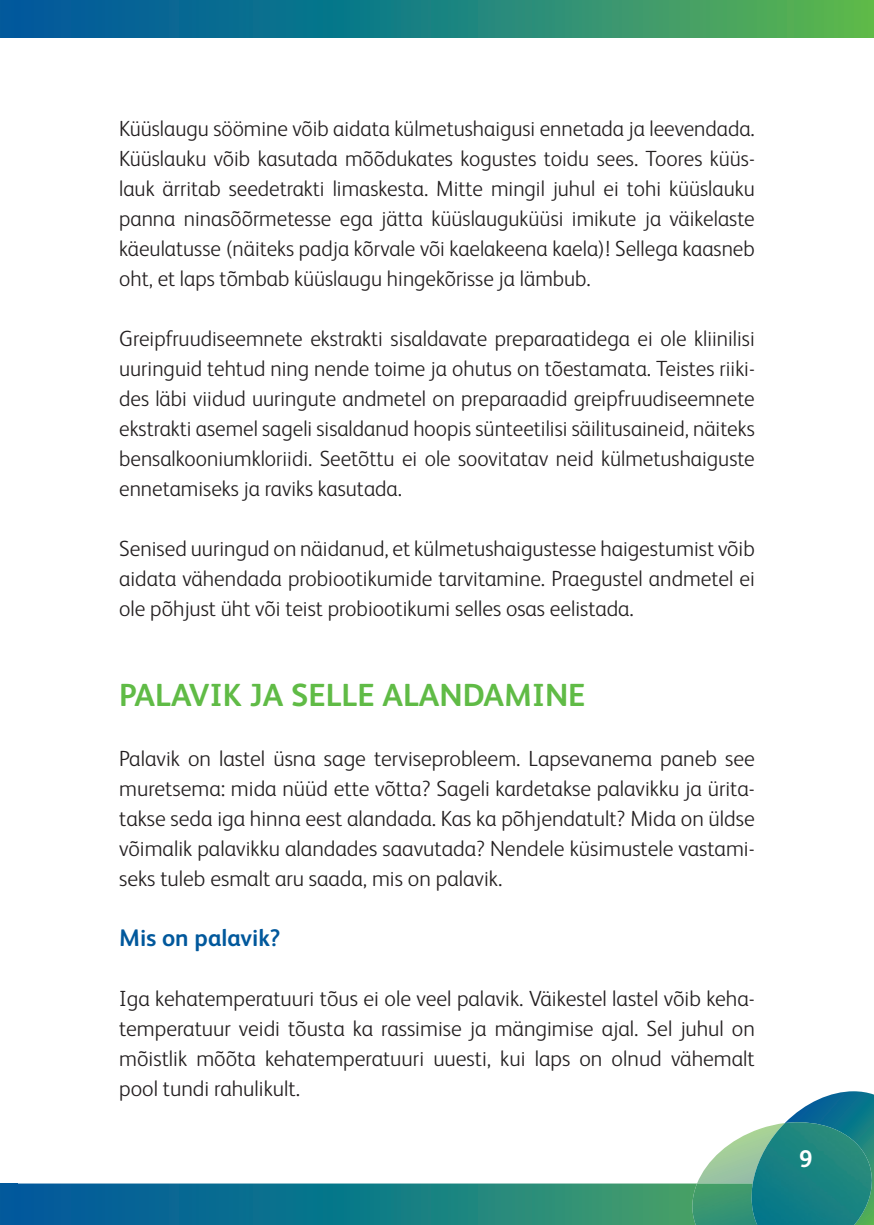
<style>
.page{position:relative;width:874px;height:1225px;background:#fff}
.page>*{position:absolute;margin:0;border:0;box-sizing:border-box;transform-origin:0 0}
.t1{font:700 32px "FS Albert";color:#60bb46}
.t2{font:700 24px "FS Albert";color:#01589c}
.t3{font:700 24px "FS Albert Pro";color:#fff}
.t4{font:300 22px/30px "FS Albert Pro";color:#231f20;text-align:justify}
</style>
<div class="page">
<div style="left:0;top:1183px;width:17px;height:42px;background:#02599c"></div>
<svg style="left:17px;top:0;width:856px;height:38px;background:#23847c"></svg>
<div style="left:0;top:0;width:17px;height:38px;background:#02599c"></div>
<svg style="left:17px;top:1091px;width:856px;height:134px"></svg>
<img style="left:690px;top:1183px;width:60px;height:42px">
<img style="left:750px;top:1122px;width:122px;height:103px">
<p class="t4" style="left:119px;top:116px;width:637px">Küüslaugu söömine võib aidata külmetushaigusi ennetada ja leevendada.<br>Küüslauku võib kasutada mõõdukates kogustes toidu sees. Toores küüs&shy;lauk ärritab seedetrakti limaskesta. Mitte mingil juhul ei tohi küüslauku panna ninasõõrmetesse ega jätta küüslauguküüsi imikute ja väikelaste käeulatusse (näiteks padja kõrvale või kaelakeena kaela)! Sellega kaasneb oht, et laps tõmbab küüslaugu hingekõrisse ja lämbub.</p>
<p class="t4" style="left:119px;top:326px;width:637px">Greipfruudiseemnete ekstrakti sisaldavate preparaatidega ei ole kliinilisi uuringuid tehtud ning nende toime ja ohutus on tõestamata. Teistes riiki&shy;des läbi viidud uuringute andmetel on preparaadid greipfruudiseemnete ekstrakti asemel sageli sisaldanud hoopis sünteetilisi säilitusaineid, näiteks bensalkooniumkloriidi. Seetõttu ei ole soovitatav neid külmetushaiguste ennetamiseks ja raviks kasutada.</p>
<p class="t4" style="left:119px;top:536px;width:637px">Senised uuringud on näidanud, et külmetushaigustesse haigestumist võib aidata vähendada probiootikumide tarvitamine. Praegustel andmetel ei ole põhjust üht või teist probiootikumi selles osas eelistada.</p>
<h1 class="t1" style="left:119px;top:683px;width:467px">PALAVIK JA SELLE ALANDAMINE</h1>
<p class="t4" style="left:119px;top:746px;width:637px">Palavik on lastel üsna sage terviseprobleem. Lapsevanema paneb see muretsema: mida nüüd ette võtta? Sageli kardetakse palavikku ja ürita&shy;takse seda iga hinna eest alandada. Kas ka põhjendatult? Mida on üldse võimalik palavikku alandades saavutada? Nendele küsimustele vastami&shy;seks tuleb esmalt aru saada, mis on palavik.</p>
<p class="t2" style="left:119px;top:929px;width:163px">Mis on palavik?</p>
<p class="t4" style="left:119px;top:986px;width:637px">Iga kehatemperatuuri tõus ei ole veel palavik. Väikestel lastel võib keha&shy;temperatuur veidi tõusta ka rassimise ja mängimise ajal. Sel juhul on mõistlik mõõta kehatemperatuuri uuesti, kui laps on olnud vähemalt pool tundi rahulikult.</p>
<p class="t3" style="left:798px;top:1149px;width:15px">9</p>
</div>
